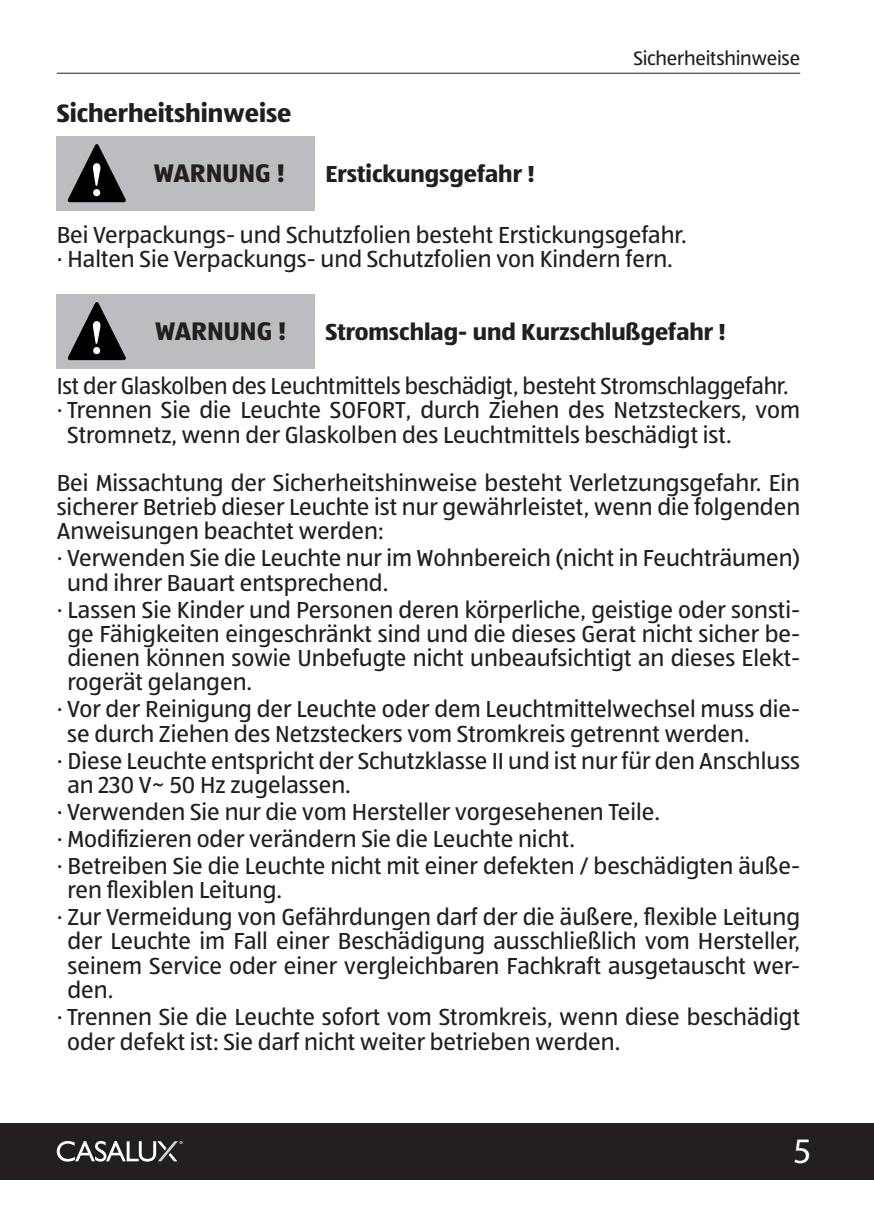
<style>
.page{position:relative;width:874px;height:1225px;background:#fff}
.page>*{position:absolute;margin:0;border:0;box-sizing:border-box;transform-origin:0 0}
.t1{font:36px "Myriad Pro";color:#fff}
.t2{font:700 26.4px "ALDISUEDOT";color:#231f20}
.t3{font:700 26px "ALDISUEDOT";color:#231f20}
.t4{font:24px/24.2px "ALDISUEDOT";color:#231f20}
.t5{font:700 24px "ALDISUEDOT";color:#231f20}
.t6{font:20px "ALDISUEDOT";letter-spacing:-.01em;color:#231f20}
</style>
<div class="page">
<div style="left:0;top:1123px;width:17px;height:56px;background:#231f20"></div>
<div style="left:17px;top:1123px;width:856px;height:56px;background:#231f20"></div>
<hr style="left:57px;top:73px;width:742px;height:1px;background:#231f20">
<svg style="left:57px;top:1141px;width:125px;height:20px"></svg>
<div style="left:57px;top:136px;width:258px;height:74px;background:#bcbdc0"></div>
<svg style="left:68px;top:144px;width:58px;height:58px"></svg>
<div style="left:57px;top:294px;width:258px;height:74px;background:#bcbdc0"></div>
<svg style="left:68px;top:302px;width:58px;height:58px"></svg>
<p class="t3" style="left:57px;top:96px;width:236px">Sicherheitshinweise</p>
<p class="t6" style="left:633px;top:45px;width:168px">Sicherheitshinweise</p>
<p class="t2" style="left:154px;top:155px;width:133px">WARNUNG !</p>
<p class="t5" style="left:325px;top:158px;width:211px">Erstickungsgefahr !</p>
<p class="t4" style="left:57px;top:222px;width:631px">Bei Verpackungs- und Schutzfolien besteht Erstickungsgefahr.</p>
<p class="t4" style="left:57px;top:246px;width:617px">· Halten Sie Verpackungs- und Schutzfolien von Kindern fern.</p>
<p class="t2" style="left:155px;top:313px;width:133px">WARNUNG !</p>
<p class="t5" style="left:325px;top:316px;width:402px">Stromschlag- und Kurzschlußgefahr !</p>
<p class="t4" style="left:57px;top:373px;width:733px">Ist der Glaskolben des Leuchtmittels beschädigt, besteht Stromschlaggefahr.</p>
<p class="t4" style="left:67px;top:397px;width:734px;text-indent:-10px">· Trennen Sie die Leuchte SOFORT, durch Ziehen des Netzsteckers, vom<br>Stromnetz, wenn der Glaskolben des Leuchtmittels beschädigt ist.</p>
<p class="t4" style="left:57px;top:470px;width:744px;text-align:justify">Bei Missachtung der Sicherheitshinweise besteht Verletzungsgefahr. Ein sicherer Betrieb dieser Leuchte ist nur gewährleistet, wenn die folgenden Anweisungen beachtet werden:</p>
<p class="t4" style="left:67px;top:545px;width:734px;text-indent:-10px">· Verwenden Sie die Leuchte nur im Wohnbereich (nicht in Feuchträumen) und ihrer Bauart entsprechend.</p>
<p class="t4" style="left:67px;top:597px;width:733px;text-align:justify;text-indent:-11px">· Lassen Sie Kinder und Personen deren körperliche, geistige oder sonsti&shy;ge Fähigkeiten eingeschränkt sind und die dieses Gerat nicht sicher be&shy;dienen können sowie Unbefugte nicht unbeaufsichtigt an dieses Elekt&shy;rogerät gelangen.</p>
<p class="t4" style="left:67px;top:696px;width:734px;text-indent:-10px">· Vor der Reinigung der Leuchte oder dem Leuchtmittelwechsel muss die&shy;se durch Ziehen des Netzsteckers vom Stromkreis getrennt werden.</p>
<p class="t4" style="left:67px;top:747px;width:733px;text-indent:-11px">· Diese Leuchte entspricht der Schutzklasse II und ist nur für den Anschluss an 230 V~ 50 Hz zugelassen.</p>
<p class="t4" style="left:57px;top:799px;width:604px">· Verwenden Sie nur die vom Hersteller vorgesehenen Teile.</p>
<p class="t4" style="left:57px;top:826px;width:519px">· Modifizieren oder verändern Sie die Leuchte nicht.</p>
<p class="t4" style="left:67px;top:853px;width:733px;text-indent:-11px">· Betreiben Sie die Leuchte nicht mit einer defekten / beschädigten äuße&shy;ren flexiblen Leitung.</p>
<p class="t4" style="left:67px;top:904px;width:733px;text-align:justify;text-indent:-11px">· Zur Vermeidung von Gefährdungen darf der die äußere, flexible Leitung der Leuchte im Fall einer Beschädigung ausschließlich vom Hersteller, seinem Service oder einer vergleichbaren Fachkraft ausgetauscht wer&shy;den.</p>
<p class="t4" style="left:67px;top:1003px;width:734px;line-height:25.6px;text-indent:-10px">· Trennen Sie die Leuchte sofort vom Stromkreis, wenn diese beschädigt oder defekt ist: Sie darf nicht weiter betrieben werden.</p>
<h1 class="t1" style="left:792px;top:1130px;width:20px">5</h1>
</div>
